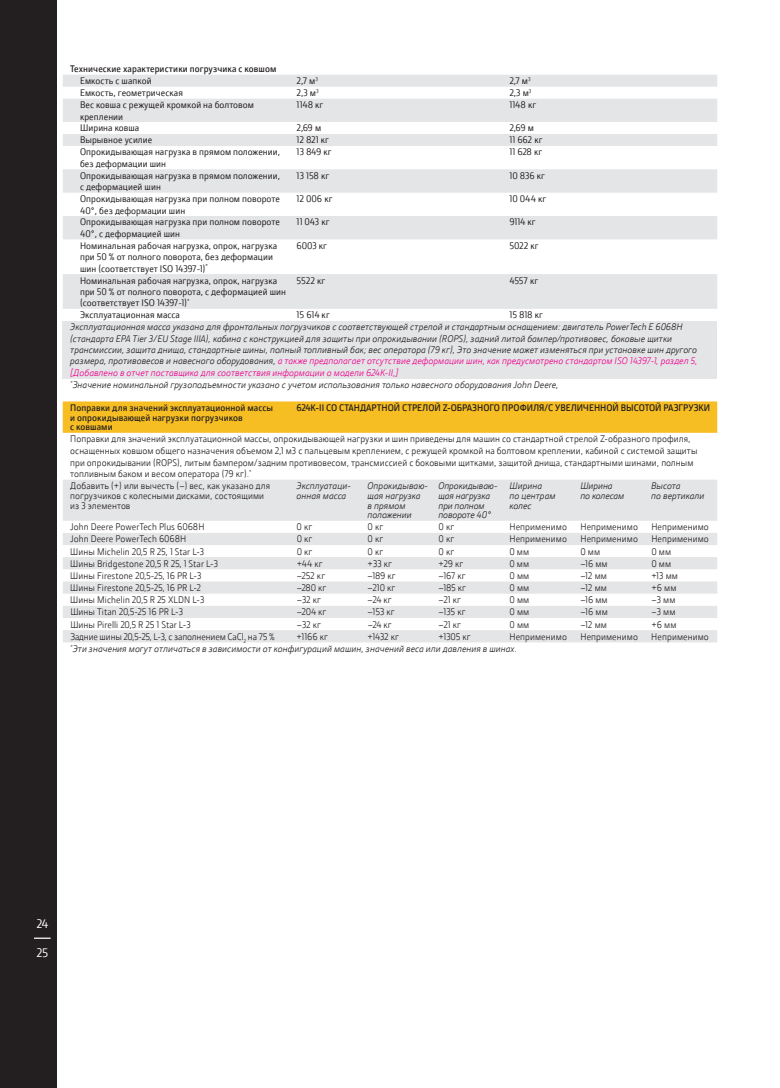
<style>
.page{position:relative;width:780px;height:1088px;background:#fff}
.page>*{position:absolute;margin:0;border:0;box-sizing:border-box;transform-origin:0 0}
.t1{font:500 12.5px "JD Sans Pro";color:#fff}
.t2{font:9.75px/11.8px "JD Sans Pro";letter-spacing:.01em;color:#231f20}
.t3{font:italic 9.75px/9.8px "JD Sans Pro";letter-spacing:.01em;color:#231f20}
.t4{font:500 9.75px/11.4px "JD Sans Pro";letter-spacing:.01em;color:#231f20}
.t5{font:600 9.75px/9.8px "JD Sans Pro";letter-spacing:.005em;color:#231f20}
.t6{font:9.75px "JD Sans Pro";letter-spacing:-.01em;color:#231f20}
.s1{color:#ed028c}
</style>
<div class="page">
<div style="left:63px;top:401px;width:654px;height:32px;background:#f7be23"></div>
<svg style="left:63px;top:480px;width:654px;height:162px;fill:#e4e5e7"></svg>
<svg style="left:63px;top:75px;width:654px;height:234px;fill:#e4e5e7"></svg>
<div style="left:63px;top:321px;width:654px;height:57px;background:#e4e5e7"></div>
<div style="left:0;top:0;width:56px;height:1088px;background:#231f20"></div>
<svg style="left:34px;top:937px;width:17px;height:2px"></svg>
<p class="t5" style="left:70px;top:64px;width:208px">Технические характеристики погрузчика с ковшом</p>
<p class="t4" style="left:80px;top:75px;width:73px">Емкость с шапкой</p>
<p class="t4" style="left:296px;top:75px;width:23px">2,7 м<sup>3</sup></p>
<p class="t4" style="left:509px;top:75px;width:23px">2,7 м<sup>3</sup></p>
<p class="t4" style="left:80px;top:87px;width:104px">Емкость, геометрическая</p>
<p class="t4" style="left:296px;top:87px;width:24px">2,3 м<sup>3</sup></p>
<p class="t4" style="left:509px;top:87px;width:24px">2,3 м<sup>3</sup></p>
<p class="t4" style="left:80px;top:99px;width:175px">Вес ковша с режущей кромкой на болтовом креплении</p>
<p class="t4" style="left:296px;top:99px;width:28px">1148 кг</p>
<p class="t4" style="left:509px;top:99px;width:28px">1148 кг</p>
<p class="t4" style="left:80px;top:122px;width:61px">Ширина ковша</p>
<p class="t4" style="left:296px;top:122px;width:26px">2,69 м</p>
<p class="t4" style="left:509px;top:122px;width:26px">2,69 м</p>
<p class="t4" style="left:80px;top:134px;width:74px">Вырывное усилие</p>
<p class="t4" style="left:296px;top:134px;width:34px">12 821 кг</p>
<p class="t4" style="left:509px;top:134px;width:35px">11 662 кг</p>
<p class="t4" style="left:80px;top:146px;width:201px">Опрокидывающая нагрузка в прямом положении, без деформации шин</p>
<p class="t4" style="left:296px;top:146px;width:36px">13 849 кг</p>
<p class="t4" style="left:509px;top:146px;width:34px">11 628 кг</p>
<p class="t4" style="left:80px;top:169px;width:201px">Опрокидывающая нагрузка в прямом положении, с деформацией шин</p>
<p class="t4" style="left:296px;top:169px;width:34px">13 158 кг</p>
<p class="t4" style="left:509px;top:169px;width:37px">10 836 кг</p>
<p class="t4" style="left:80px;top:193px;width:201px">Опрокидывающая нагрузка при полном повороте<br>40°, без деформации шин</p>
<p class="t4" style="left:296px;top:193px;width:37px">12 006 кг</p>
<p class="t4" style="left:509px;top:193px;width:38px">10 044 кг</p>
<p class="t4" style="left:80px;top:216px;width:201px">Опрокидывающая нагрузка при полном повороте<br>40°, с деформацией шин</p>
<p class="t4" style="left:296px;top:216px;width:34px">11 043 кг</p>
<p class="t4" style="left:509px;top:216px;width:28px">9114 кг</p>
<p class="t4" style="left:80px;top:239px;width:199px">Номинальная рабочая нагрузка, опрок, нагрузка при 50 % от полного поворота, без деформации шин (соответствует ISO 14397-1)<sup>*</sup></p>
<p class="t4" style="left:296px;top:239px;width:32px">6003 кг</p>
<p class="t4" style="left:509px;top:239px;width:31px">5022 кг</p>
<p class="t4" style="left:80px;top:274px;width:207px">Номинальная рабочая нагрузка, опрок, нагрузка при 50 % от полного поворота, с деформацией шин (соответствует ISO 14397-1)<sup>*</sup></p>
<p class="t4" style="left:296px;top:274px;width:30px">5522 кг</p>
<p class="t4" style="left:509px;top:274px;width:30px">4557 кг</p>
<p class="t4" style="left:80px;top:309px;width:101px">Эксплуатационная масса</p>
<p class="t4" style="left:296px;top:309px;width:35px">15 614 кг</p>
<p class="t4" style="left:509px;top:309px;width:35px">15 818 кг</p>
<p class="t3" style="left:70px;top:321px;width:628px;line-height:11.5px">Эксплуатационная масса указана для фронтальных погрузчиков с соответствующей стрелой и стандартным оснащением: двигатель PowerTech E 6068H (стандарта EPA Tier 3/EU Stage IIIA), кабина с конструкцией для защиты при опрокидывании (ROPS), задний литой бампер/противовес, боковые щитки трансмиссии, защита днища, стандартные шины, полный топливный бак; вес оператора (79 кг), Это значение может изменяться при установке шин другого размера, противовесов и навесного оборудования, <span class="s1">а также предполагает отсутствие деформации шин, как предусмотрено стандартом ISO 14397-1, раздел 5, [Добавлено в отчет поставщика для соответствия информации о модели 624K-II,]<br></span><sup>*</sup>Значение номинальной грузоподъемности указано с учетом использования только навесного оборудования John Deere,</p>
<p class="t5" style="left:70px;top:402px;width:204px">Поправки для значений эксплуатационной массы и опрокидывающей нагрузки погрузчиков<br>с ковшами</p>
<p class="t5" style="left:296px;top:402px;width:415px">624K-II СО СТАНДАРТНОЙ СТРЕЛОЙ Z-ОБРАЗНОГО ПРОФИЛЯ/С УВЕЛИЧЕННОЙ ВЫСОТОЙ РАЗГРУЗКИ</p>
<p class="t2" style="left:70px;top:433px;width:628px">Поправки для значений эксплуатационной массы, опрокидывающей нагрузки и шин приведены для машин со стандартной стрелой Z-образного профиля, оснащенных ковшом общего назначения объемом 2,1 м3 с пальцевым креплением, с режущей кромкой на болтовом креплении, кабиной с системой защиты при опрокидывании (ROPS), литым бампером/задним противовесом, трансмиссией с боковыми щитками, защитой днища, стандартными шинами, полным топливным баком и весом оператора (79 кг).<sup>*<br></sup>Добавить (+) или вычесть (–) вес, как указано для</p>
<p class="t2" style="left:70px;top:490px;width:195px;line-height:9.8px">погрузчиков с колесными дисками, состоящими из 3 элементов</p>
<p class="t3" style="left:296px;top:481px;width:56px">Эксплуатаци&shy;онная масса</p>
<p class="t3" style="left:367px;top:481px;width:62px">Опрокидываю&shy;щая нагрузка<br>в прямом положении</p>
<p class="t3" style="left:438px;top:481px;width:61px">Опрокидываю&shy;щая нагрузка при полном повороте 40°</p>
<p class="t3" style="left:509px;top:481px;width:48px">Ширина<br>по центрам колес</p>
<p class="t3" style="left:580px;top:481px;width:45px">Ширина по колесам</p>
<p class="t3" style="left:651px;top:481px;width:55px">Высота<br>по вертикали</p>
<p class="t2" style="left:70px;top:521px;width:136px">John Deere PowerTech Plus 6068H</p>
<p class="t2" style="left:296px;top:521px;width:17px">0 кг</p>
<p class="t2" style="left:367px;top:521px;width:17px">0 кг</p>
<p class="t2" style="left:438px;top:521px;width:17px">0 кг</p>
<p class="t2" style="left:509px;top:521px;width:59px">Неприменимо</p>
<p class="t2" style="left:580px;top:521px;width:59px">Неприменимо</p>
<p class="t2" style="left:651px;top:521px;width:59px">Неприменимо</p>
<p class="t2" style="left:70px;top:533px;width:118px">John Deere PowerTech 6068H</p>
<p class="t2" style="left:296px;top:533px;width:17px">0 кг</p>
<p class="t2" style="left:367px;top:533px;width:17px">0 кг</p>
<p class="t2" style="left:438px;top:533px;width:17px">0 кг</p>
<p class="t2" style="left:509px;top:533px;width:59px">Неприменимо</p>
<p class="t2" style="left:580px;top:533px;width:59px">Неприменимо</p>
<p class="t2" style="left:651px;top:533px;width:59px">Неприменимо</p>
<p class="t2" style="left:70px;top:545px;width:135px">Шины Michelin 20,5 R 25, 1 Star L-3</p>
<p class="t2" style="left:296px;top:545px;width:17px">0 кг</p>
<p class="t2" style="left:367px;top:545px;width:17px">0 кг</p>
<p class="t2" style="left:438px;top:545px;width:17px">0 кг</p>
<p class="t2" style="left:509px;top:545px;width:21px">0 мм</p>
<p class="t2" style="left:580px;top:545px;width:21px">0 мм</p>
<p class="t2" style="left:651px;top:545px;width:21px">0 мм</p>
<p class="t2" style="left:70px;top:557px;width:149px">Шины Bridgestone 20,5 R 25, 1 Star L-3</p>
<p class="t2" style="left:297px;top:557px;width:27px">+44 кг</p>
<p class="t2" style="left:367px;top:557px;width:26px">+33 кг</p>
<p class="t2" style="left:438px;top:557px;width:26px">+29 кг</p>
<p class="t2" style="left:509px;top:557px;width:21px">0 мм</p>
<p class="t2" style="left:580px;top:557px;width:29px">–16 мм</p>
<p class="t2" style="left:651px;top:557px;width:21px">0 мм</p>
<p class="t2" style="left:70px;top:569px;width:133px">Шины Firestone 20,5-25, 16 PR L-3</p>
<p class="t2" style="left:297px;top:569px;width:30px">–252 кг</p>
<p class="t2" style="left:367px;top:569px;width:30px">–189 кг</p>
<p class="t2" style="left:438px;top:569px;width:29px">–167 кг</p>
<p class="t2" style="left:509px;top:569px;width:21px">0 мм</p>
<p class="t2" style="left:580px;top:569px;width:28px">–12 мм</p>
<p class="t2" style="left:651px;top:569px;width:28px">+13 мм</p>
<p class="t2" style="left:70px;top:581px;width:132px">Шины Firestone 20,5-25, 16 PR L-2</p>
<p class="t2" style="left:297px;top:581px;width:31px">–280 кг</p>
<p class="t2" style="left:367px;top:581px;width:29px">–210 кг</p>
<p class="t2" style="left:438px;top:581px;width:29px">–185 кг</p>
<p class="t2" style="left:509px;top:581px;width:21px">0 мм</p>
<p class="t2" style="left:580px;top:581px;width:28px">–12 мм</p>
<p class="t2" style="left:651px;top:581px;width:27px">+6 мм</p>
<p class="t2" style="left:70px;top:594px;width:136px">Шины Michelin 20,5 R 25 XLDN L-3</p>
<p class="t2" style="left:297px;top:594px;width:26px">–32 кг</p>
<p class="t2" style="left:367px;top:594px;width:26px">–24 кг</p>
<p class="t2" style="left:438px;top:594px;width:24px">–21 кг</p>
<p class="t2" style="left:509px;top:594px;width:21px">0 мм</p>
<p class="t2" style="left:580px;top:594px;width:29px">–16 мм</p>
<p class="t2" style="left:651px;top:594px;width:26px">–3 мм</p>
<p class="t2" style="left:70px;top:606px;width:114px">Шины Titan 20,5-25 16 PR L-3</p>
<p class="t2" style="left:297px;top:606px;width:31px">–204 кг</p>
<p class="t2" style="left:367px;top:606px;width:29px">–153 кг</p>
<p class="t2" style="left:438px;top:606px;width:28px">–135 кг</p>
<p class="t2" style="left:509px;top:606px;width:21px">0 мм</p>
<p class="t2" style="left:580px;top:606px;width:29px">–16 мм</p>
<p class="t2" style="left:651px;top:606px;width:26px">–3 мм</p>
<p class="t2" style="left:70px;top:618px;width:122px">Шины Pirelli 20,5 R 25 1 Star L-3</p>
<p class="t2" style="left:297px;top:618px;width:26px">–32 кг</p>
<p class="t2" style="left:367px;top:618px;width:26px">–24 кг</p>
<p class="t2" style="left:438px;top:618px;width:24px">–21 кг</p>
<p class="t2" style="left:509px;top:618px;width:21px">0 мм</p>
<p class="t2" style="left:580px;top:618px;width:28px">–12 мм</p>
<p class="t2" style="left:651px;top:618px;width:27px">+6 мм</p>
<p class="t6" style="left:70px;top:630px;width:206px">Задние шины 20,5-25, L-3, с заполнением CaCl<sub>2</sub> на 75 %</p>
<p class="t2" style="left:296px;top:630px;width:33px">+1166 кг</p>
<p class="t2" style="left:367px;top:630px;width:33px">+1432 кг</p>
<p class="t2" style="left:438px;top:630px;width:34px">+1305 кг</p>
<p class="t2" style="left:509px;top:630px;width:59px">Неприменимо</p>
<p class="t2" style="left:580px;top:630px;width:59px">Неприменимо</p>
<p class="t2" style="left:651px;top:630px;width:59px">Неприменимо</p>
<p class="t3" style="left:70px;top:643px;width:448px"><sup>*</sup>Эти значения могут отличаться в зависимости от конфигураций машин, значений веса или давления в шинах.</p>
<p class="t1" style="left:36px;top:916px;width:13px">24</p>
<p class="t1" style="left:37px;top:944px;width:13px">25</p>
</div>
